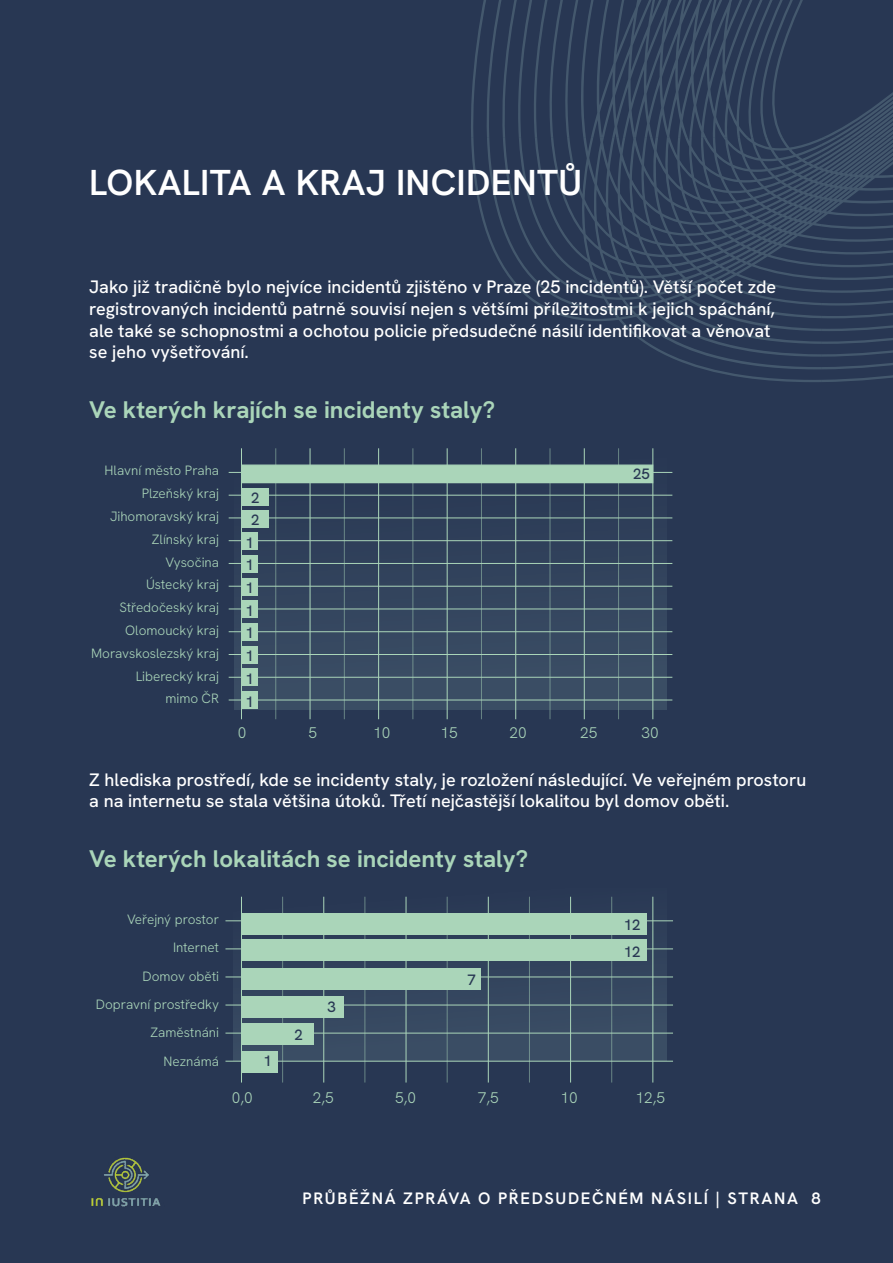
<style>
.page{position:relative;width:893px;height:1263px;background:#283753}
.page>*{position:absolute;margin:0;border:0;box-sizing:border-box;transform-origin:0 0}
.t1{font:600 36px "Hanken Grotesk";letter-spacing:.01em;color:#fff}
.t2{font:700 24px "Hanken Grotesk";color:#aad5b9}
.t3{font:500 18px/21.6px "Hanken Grotesk";color:#fff}
.t4{font:600 16.5px "Hanken Grotesk";letter-spacing:.1em;color:#fff}
.t5{font:300 15.45px "Hanken Grotesk";color:#aad5b9}
.t6{font:500 15px/22.5px "Hanken Grotesk";color:#283753;text-align:center}
.t7{font:300 13.5px/22.8px "Hanken Grotesk";color:#aad5b9;text-align:right}
</style>
<div class="page">
<svg style="left:471px;top:0;width:422px;height:382px"></svg>
<img style="left:91px;top:1157px;width:70px;height:50px">
<svg style="left:234px;top:458px;width:433px;height:251px;fill:#34455e"></svg>
<hr style="left:229px;top:699px;width:443px;height:1px;background:#aad5b9">
<hr style="left:229px;top:677px;width:443px;height:1px;background:#aad5b9">
<hr style="left:229px;top:654px;width:443px;height:1px;background:#aad5b9">
<hr style="left:229px;top:472px;width:443px;height:1px;background:#aad5b9">
<hr style="left:229px;top:495px;width:443px;height:1px;background:#aad5b9">
<hr style="left:229px;top:517px;width:443px;height:1px;background:#aad5b9">
<hr style="left:229px;top:540px;width:443px;height:1px;background:#aad5b9">
<hr style="left:229px;top:563px;width:443px;height:1px;background:#aad5b9">
<hr style="left:229px;top:586px;width:443px;height:1px;background:#aad5b9">
<hr style="left:229px;top:608px;width:443px;height:1px;background:#aad5b9">
<hr style="left:229px;top:631px;width:443px;height:1px;background:#aad5b9">
<hr style="left:378px;top:448px;width:1px;height:271px;background:#aad5b9">
<hr style="left:310px;top:448px;width:1px;height:271px;background:#aad5b9">
<hr style="left:275px;top:448px;width:1px;height:271px;background:#aad5b9">
<hr style="left:344px;top:448px;width:1px;height:271px;background:#aad5b9">
<hr style="left:412px;top:448px;width:1px;height:271px;background:#aad5b9">
<hr style="left:481px;top:448px;width:1px;height:271px;background:#aad5b9">
<hr style="left:550px;top:448px;width:1px;height:271px;background:#aad5b9">
<hr style="left:618px;top:448px;width:1px;height:271px;background:#aad5b9">
<hr style="left:584px;top:448px;width:1px;height:271px;background:#aad5b9">
<hr style="left:652px;top:448px;width:1px;height:271px;background:#aad5b9">
<hr style="left:241px;top:448px;width:1px;height:271px;background:#aad5b9">
<hr style="left:515px;top:448px;width:1px;height:271px;background:#aad5b9">
<hr style="left:447px;top:448px;width:1px;height:271px;background:#aad5b9">
<div style="left:242px;top:464px;width:411px;height:19px;background:#aad5b9;border:1px solid #aad5b9"></div>
<div style="left:242px;top:488px;width:27px;height:17px;background:#aad5b9"></div>
<div style="left:242px;top:510px;width:27px;height:18px;background:#aad5b9"></div>
<div style="left:242px;top:533px;width:16px;height:17px;background:#aad5b9"></div>
<div style="left:242px;top:555px;width:16px;height:18px;background:#aad5b9"></div>
<div style="left:242px;top:578px;width:16px;height:17px;background:#aad5b9"></div>
<div style="left:242px;top:623px;width:16px;height:17px;background:#aad5b9"></div>
<div style="left:242px;top:646px;width:16px;height:18px;background:#aad5b9"></div>
<div style="left:242px;top:668px;width:16px;height:18px;background:#aad5b9"></div>
<div style="left:242px;top:692px;width:16px;height:17px;background:#aad5b9"></div>
<div style="left:242px;top:601px;width:16px;height:17px;background:#aad5b9"></div>
<svg style="left:233px;top:896px;width:434px;height:165px;fill:#364860"></svg>
<hr style="left:225px;top:920px;width:448px;height:1px;background:#aad5b9">
<hr style="left:225px;top:948px;width:448px;height:1px;background:#aad5b9">
<hr style="left:225px;top:976px;width:448px;height:1px;background:#aad5b9">
<hr style="left:225px;top:1004px;width:448px;height:1px;background:#aad5b9">
<hr style="left:225px;top:1033px;width:448px;height:1px;background:#aad5b9">
<hr style="left:225px;top:1061px;width:448px;height:1px;background:#aad5b9">
<hr style="left:406px;top:897px;width:1px;height:185px;background:#aad5b9">
<hr style="left:323px;top:897px;width:1px;height:185px;background:#aad5b9">
<hr style="left:282px;top:897px;width:1px;height:185px;background:#aad5b9">
<hr style="left:364px;top:897px;width:1px;height:185px;background:#aad5b9">
<hr style="left:447px;top:897px;width:1px;height:185px;background:#aad5b9">
<hr style="left:529px;top:897px;width:1px;height:185px;background:#aad5b9">
<hr style="left:611px;top:897px;width:1px;height:185px;background:#aad5b9">
<hr style="left:652px;top:897px;width:1px;height:185px;background:#aad5b9">
<hr style="left:241px;top:897px;width:1px;height:185px;background:#aad5b9">
<hr style="left:570px;top:897px;width:1px;height:185px;background:#aad5b9">
<hr style="left:488px;top:897px;width:1px;height:185px;background:#aad5b9">
<div style="left:242px;top:913px;width:405px;height:22px;background:#aad5b9"></div>
<div style="left:242px;top:940px;width:405px;height:21px;background:#aad5b9"></div>
<div style="left:242px;top:968px;width:239px;height:22px;background:#aad5b9"></div>
<div style="left:242px;top:996px;width:102px;height:21px;background:#aad5b9"></div>
<div style="left:242px;top:1023px;width:72px;height:22px;background:#aad5b9"></div>
<div style="left:242px;top:1051px;width:36px;height:21px;background:#aad5b9"></div>
<h1 class="t1" style="left:89px;top:160px;width:494px">LOKALITA A KRAJ INCIDENTŮ</h1>
<p class="t3" style="left:89px;top:276px;width:688px">Jako již tradičně bylo nejvíce incidentů zjištěno v Praze (25 incidentů). Větší počet zde registrovaných incidentů patrně souvisí nejen s většími příležitostmi k jejich spáchání, ale také se schopnostmi a ochotou policie předsudečné násilí identifikovat a věnovat se jeho vyšetřování.</p>
<h2 class="t2" style="left:89px;top:394px;width:407px">Ve kterých krajích se incidenty staly?</h2>
<p class="t7" style="left:91px;top:459px;width:129px">Hlavní město Praha<br>Plzeňský kraj<br>Jihomoravský kraj<br>Zlínský kraj<br>Vysočina<br>Ústecký kraj<br>Středočeský kraj<br>Olomoucký kraj<br>Moravskoslezský kraj<br>Liberecký kraj<br>mimo ČR</p>
<p class="t6" style="left:245px;top:486px;width:15px">2<br>2<br>1<br>1<br>1</p>
<p class="t6" style="left:245px;top:621px;width:10px;line-height:23px;text-align:justify">1<br>1<br>1<br>1</p>
<p class="t6" style="left:245px;top:599px;width:10px">1</p>
<p class="t6" style="left:633px;top:462px;width:18px">25</p>
<p class="t5" style="left:238px;top:722px;width:10px">0</p>
<p class="t5" style="left:308px;top:722px;width:10px">5</p>
<p class="t5" style="left:373px;top:722px;width:19px">10</p>
<p class="t5" style="left:441px;top:722px;width:19px">15</p>
<p class="t5" style="left:510px;top:722px;width:19px">20</p>
<p class="t5" style="left:580px;top:722px;width:19px">25</p>
<p class="t5" style="left:642px;top:722px;width:19px">30</p>
<p class="t3" style="left:89px;top:768px;width:719px">Z hlediska prostředí, kde se incidenty staly, je rozložení následující. Ve veřejném prostoru a na internetu se stala většina útoků. Třetí nejčastější lokalitou byl domov oběti.</p>
<h2 class="t2" style="left:89px;top:843px;width:440px">Ve kterých lokalitách se incidenty staly?</h2>
<p class="t7" style="left:96px;top:905px;width:125px;line-height:28.3px">Veřejný prostor<br>Internet<br>Domov oběti<br>Dopravní prostředky<br>Zaměstnáni<br>Neznámá</p>
<p class="t6" style="left:263px;top:1049px;width:10px">1</p>
<p class="t6" style="left:295px;top:1023px;width:10px">2</p>
<p class="t6" style="left:328px;top:996px;width:10px">3</p>
<p class="t6" style="left:468px;top:968px;width:10px">7</p>
<p class="t6" style="left:624px;top:912px;width:18px;line-height:26.1px;text-align:left">12<br>12</p>
<p class="t5" style="left:232px;top:1088px;width:22px">0,0</p>
<p class="t5" style="left:313px;top:1088px;width:22px">2,5</p>
<p class="t5" style="left:395px;top:1088px;width:22px">5,0</p>
<p class="t5" style="left:478px;top:1088px;width:22px">7,5</p>
<p class="t5" style="left:561px;top:1088px;width:19px">10</p>
<p class="t5" style="left:635px;top:1088px;width:31px">12,5</p>
<p class="t4" style="left:303px;top:1187px;width:520px">PRŮBĚŽNÁ ZPRÁVA O PŘEDSUDEČNÉM NÁSILÍ | STRANA 8</p>
</div>
